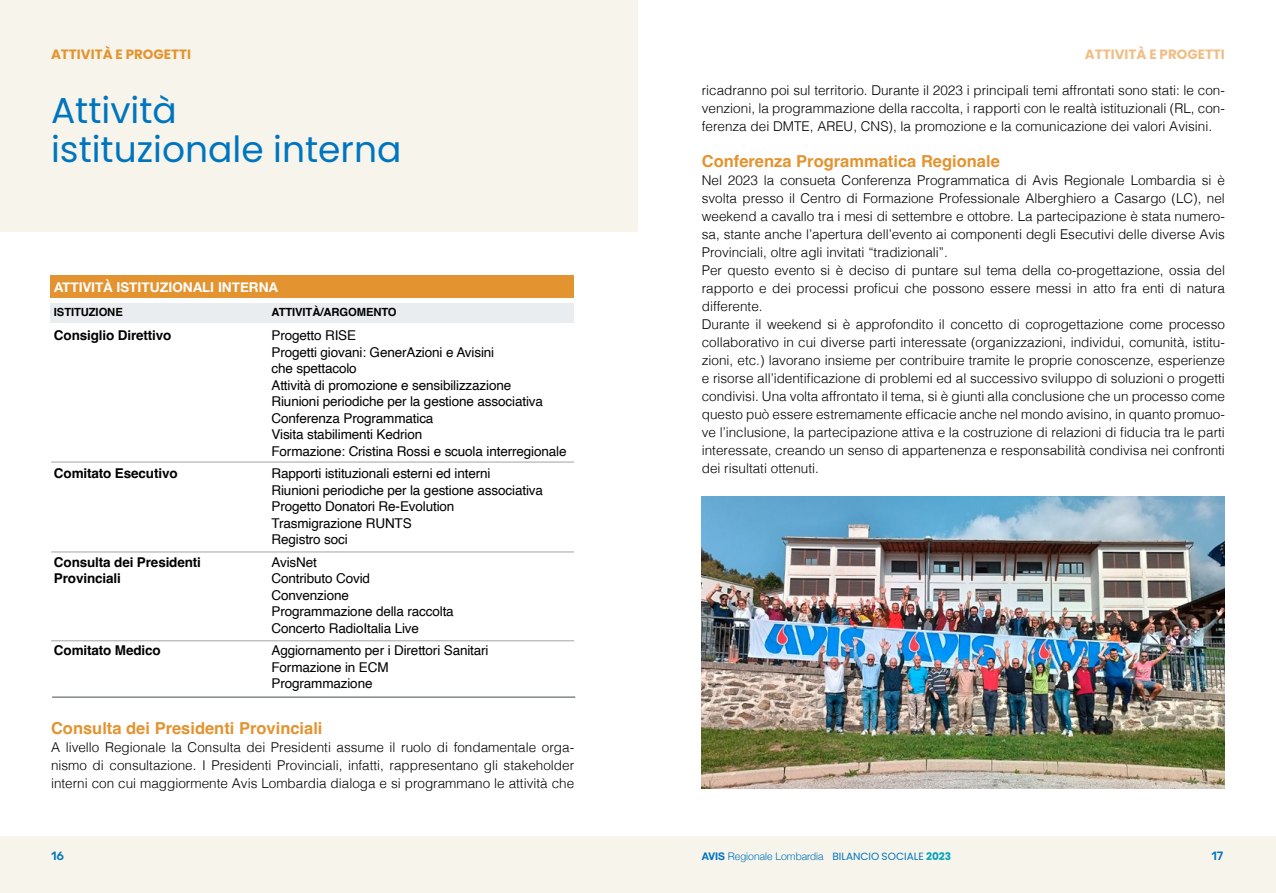
<style>
.page{position:relative;width:1276px;height:893px;background:#fff}
.page>*{position:absolute;margin:0;border:0;box-sizing:border-box;transform-origin:0 0}
.t1{font:36px/39px "Poppins";color:#0075bf}
.t2{font:700 16.5px "Helvetica";color:#e3932f}
.t3{font:300 13.5px/18px "Helvetica";color:#000;text-align:justify}
.t4{font:13.5px/16.5px "Helvetica";letter-spacing:-.01em;color:#000}
.t5{font:700 13.5px "Helvetica";letter-spacing:-.01em;color:#000}
.t6{font:700 13.5px "Helvetica Neue";color:#fff}
.t7{font:700 13.5px "Poppins";color:#e3932f}
.t8{font:700 13.5px "Poppins";color:#f0be85}
.t9{font:500 12px "Rubik";color:#0075bf}
.t10{font:700 11.25px "Helvetica";letter-spacing:-.01em;color:#000}
.t11{font:300 10.5px "Helvetica Neue";color:#0075bf}
.s1{font-weight:700}
.s2{font-family:"Poppins";font-weight:400}
.s3{font-family:"Poppins";font-weight:700;color:#00a3bd}
</style>
<div class="page">
<div style="left:0;top:836px;width:1276px;height:57px;background:#f7f5eb"></div>
<hr style="left:51px;top:461px;width:523px;height:2px;background:#b3b2b2">
<hr style="left:51px;top:551px;width:523px;height:2px;background:#b3b2b2">
<hr style="left:51px;top:640px;width:523px;height:1px;background:#b3b2b2">
<hr style="left:52px;top:696px;width:523px;height:2px;background:#636970">
<div style="left:50px;top:276px;width:523px;height:22px;background:#e3932f"></div>
<div style="left:50px;top:303px;width:523px;height:19px;background:#eaedef"></div>
<div style="left:0;top:0;width:638px;height:231px;background:#f7f5eb"></div>
<img style="left:702px;top:496px;width:523px;height:293px">
<p class="t7" style="left:51px;top:46px;width:142px">ATTIVITÀ E PROGETTI</p>
<h1 class="t1" style="left:51px;top:91px;width:352px">Attività<br>istituzionale interna</h1>
<p class="t3" style="left:702px;top:80px;width:524px">ricadranno poi sul territorio. Durante il 2023 i principali temi affrontati sono stati: le con&shy;venzioni, la programmazione della raccolta, i rapporti con le realtà istituzionali (RL, con&shy;ferenza dei DMTE, AREU, CNS), la promozione e la comunicazione dei valori Avisini.</p>
<p class="t8" style="left:1085px;top:46px;width:142px">ATTIVITÀ E PROGETTI</p>
<p class="t2" style="left:702px;top:151px;width:299px">Conferenza Programmatica Regionale</p>
<p class="t3" style="left:702px;top:170px;width:525px;text-align:left">Nel 2023 la consueta Conferenza Programmatica di Avis Regionale Lombardia si è svolta presso il Centro di Formazione Professionale Alberghiero a Casargo (LC), nel weekend a cavallo tra i mesi di settembre e ottobre. La partecipazione è stata numero&shy;sa, stante anche l’apertura dell’evento ai componenti degli Esecutivi delle diverse Avis Provinciali, oltre agli invitati “tradizionali”.<br>Per questo evento si è deciso di puntare sul tema della co-progettazione, ossia del rapporto e dei processi proficui che possono essere messi in atto fra enti di natura differente.<br>Durante il weekend si è approfondito il concetto di coprogettazione come processo collaborativo in cui diverse parti interessate (organizzazioni, individui, comunità, istitu&shy;zioni, etc.) lavorano insieme per contribuire tramite le proprie conoscenze, esperienze e risorse all’identificazione di problemi ed al successivo sviluppo di soluzioni o progetti condivisi. Una volta affrontato il tema, si è giunti alla conclusione che un processo come questo può essere estremamente efficacie anche nel mondo avisino, in quanto promuo&shy;ve l’inclusione, la partecipazione attiva e la costruzione di relazioni di fiducia tra le parti interessate, creando un senso di appartenenza e responsabilità condivisa nei confronti dei risultati ottenuti.</p>
<p class="t6" style="left:54px;top:276px;width:225px">ATTIVITÀ ISTITUZIONALI INTERNA</p>
<p class="t10" style="left:54px;top:305px;width:70px">ISTITUZIONE</p>
<p class="t10" style="left:271px;top:305px;width:127px">ATTIVITÀ/ARGOMENTO</p>
<p class="t5" style="left:54px;top:327px;width:119px">Consiglio Direttivo</p>
<p class="t4" style="left:271px;top:327px;width:296px">Progetto RISE<br>Progetti giovani: GenerAzioni e Avisini<br>che spettacolo<br>Attività di promozione e sensibilizzazione<br>Riunioni periodiche per la gestione associativa Conferenza Programmatica<br>Visita stabilimenti Kedrion<br>Formazione: Cristina Rossi e scuola interregionale</p>
<p class="t5" style="left:54px;top:465px;width:125px">Comitato Esecutivo</p>
<p class="t4" style="left:271px;top:465px;width:273px">Rapporti istituzionali esterni ed interni<br>Riunioni periodiche per la gestione associativa<br>Progetto Donatori Re-Evolution<br>Trasmigrazione RUNTS<br>Registro soci</p>
<p class="t5" style="left:54px;top:554px;width:149px">Consulta dei Presidenti</p>
<p class="t4" style="left:271px;top:554px;width:47px">AvisNet</p>
<p class="t5" style="left:54px;top:570px;width:68px">Provinciali</p>
<p class="t4" style="left:271px;top:570px;width:184px">Contributo Covid<br>Convenzione<br>Programmazione della raccolta<br>Concerto RadioItalia Live</p>
<p class="t5" style="left:54px;top:642px;width:108px">Comitato Medico</p>
<p class="t4" style="left:271px;top:642px;width:219px">Aggiornamento per i Direttori Sanitari<br>Formazione in ECM<br>Programmazione</p>
<p class="t2" style="left:51px;top:718px;width:273px">Consulta dei Presidenti Provinciali</p>
<p class="t3" style="left:51px;top:738px;width:524px">A livello Regionale la Consulta dei Presidenti assume il ruolo di fondamentale orga&shy;nismo di consultazione. I Presidenti Provinciali, infatti, rappresentano gli stakeholder interni con cui maggiormente Avis Lombardia dialoga e si programmano le attività che</p>
<p class="t9" style="left:51px;top:848px;width:15px">16</p>
<p class="t11" style="left:702px;top:848px;width:251px"><span class="s1">AVIS</span> Regionale Lombardia <span class="s2">BILANCIO SOCIALE</span> <span class="s3">2023</span></p>
<p class="t9" style="left:1211px;top:848px;width:14px">17</p>
</div>
